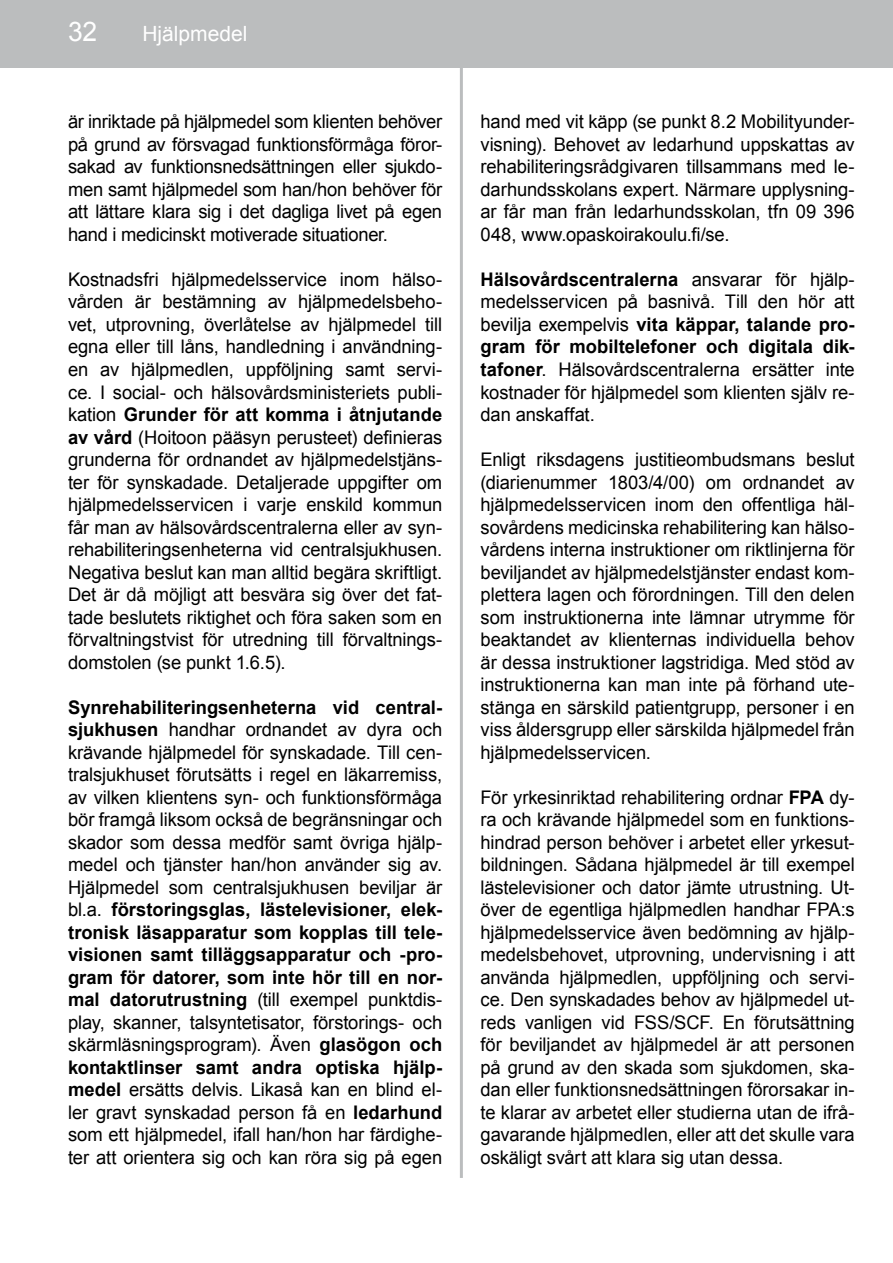
<style>
.page{position:relative;width:893px;height:1263px;background:#fff}
.page>*{position:absolute;margin:0;border:0;box-sizing:border-box;transform-origin:0 0}
.t1{font:27px "Arial";color:#fff}
.t2{font:21px "Arial";color:#fff}
.t3{font:18.75px/22.5px "Arial";letter-spacing:-.005em;color:#000;text-align:justify}
.s1{font-weight:700}
</style>
<div class="page">
<div style="left:0;top:0;width:893px;height:67px;background:#bbbdbe"></div>
<hr style="left:460px;top:63px;width:3px;height:1115px;background:#bbbdbe">
<h1 class="t1" style="left:68px;top:13px;width:31px">32</h1>
<p class="t2" style="left:142px;top:20px;width:107px">Hjälpmedel</p>
<p class="t3" style="left:68px;top:111px;width:376px">är inriktade på hjälpmedel som klienten behöver på grund av försvagad funktionsförmåga föror&shy;sakad av funktionsnedsättningen eller sjukdo&shy;men samt hjälpmedel som han/hon behöver för att lättare klara sig i det dagliga livet på egen hand i medicinskt motiverade situationer.</p>
<p class="t3" style="left:68px;top:268px;width:376px">Kostnadsfri hjälpmedelsservice inom hälso&shy;vården är bestämning av hjälpmedelsbeho&shy;vet, utprovning, överlåtelse av hjälpmedel till egna eller till låns, handledning i användning&shy;en av hjälpmedlen, uppföljning samt servi&shy;ce. I social- och hälsovårdsministeriets publi&shy;kation <span class="s1">Grunder för att komma i åtnjutande av vård</span> (Hoitoon pääsyn perusteet) definieras grunderna för ordnandet av hjälpmedelstjäns&shy;ter för synskadade. Detaljerade uppgifter om hjälpmedelsservicen i varje enskild kommun får man av hälsovårdscentralerna eller av syn&shy;rehabiliteringsenheterna vid centralsjukhusen.<br>Negativa beslut kan man alltid begära skriftligt.<br>Det är då möjligt att besvära sig över det fat&shy;tade beslutets riktighet och föra saken som en förvaltningstvist för utredning till förvaltnings&shy;domstolen (se punkt 1.6.5).</p>
<p class="t3" style="left:68px;top:696px;width:376px"><span class="s1">Synrehabiliteringsenheterna vid central&shy;sjukhusen</span> handhar ordnandet av dyra och krävande hjälpmedel för synskadade. Till cen&shy;tralsjukhuset förutsätts i regel en läkarremiss, av vilken klientens syn- och funktionsförmåga bör framgå liksom också de begränsningar och skador som dessa medför samt övriga hjälp&shy;medel och tjänster han/hon använder sig av.<br>Hjälpmedel som centralsjukhusen beviljar är bl.a. <span class="s1">förstoringsglas, lästelevisioner, elek&shy;tronisk läsapparatur som kopplas till tele&shy;visionen samt tilläggsapparatur och -pro&shy;gram för datorer, som inte hör till en nor&shy;mal datorutrustning</span> (till exempel punktdis&shy;play, skanner, talsyntetisator, förstorings- och skärmläsningsprogram). Även <span class="s1">glasögon och kontaktlinser samt andra optiska hjälp&shy;medel</span> ersätts delvis. Likaså kan en blind el&shy;ler gravt synskadad person få en <span class="s1">ledarhund </span>som ett hjälpmedel, ifall han/hon har färdighe&shy;ter att orientera sig och kan röra sig på egen</p>
<p class="t3" style="left:481px;top:111px;width:376px">hand med vit käpp (se punkt 8.2 Mobilityunder&shy;visning). Behovet av ledarhund uppskattas av rehabiliteringsrådgivaren tillsammans med le&shy;darhundsskolans expert. Närmare upplysning&shy;ar får man från ledarhundsskolan, tfn 09 396<br>048, www.opaskoirakoulu.fi/se.</p>
<p class="t3" style="left:481px;top:268px;width:376px"><span class="s1">Hälsovårdscentralerna</span> ansvarar för hjälp&shy;medelsservicen på basnivå. Till den hör att bevilja exempelvis <span class="s1">vita käppar, talande pro&shy;gram för mobiltelefoner och digitala dik&shy;tafoner</span>. Hälsovårdscentralerna ersätter inte kostnader för hjälpmedel som klienten själv re&shy;dan anskaffat.</p>
<p class="t3" style="left:481px;top:448px;width:376px">Enligt riksdagens justitieombudsmans beslut (diarienummer 1803/4/00) om ordnandet av hjälpmedelsservicen inom den offentliga häl&shy;sovårdens medicinska rehabilitering kan hälso&shy;vårdens interna instruktioner om riktlinjerna för beviljandet av hjälpmedelstjänster endast kom&shy;plettera lagen och förordningen. Till den delen som instruktionerna inte lämnar utrymme för beaktandet av klienternas individuella behov är dessa instruktioner lagstridiga. Med stöd av instruktionerna kan man inte på förhand ute&shy;stänga en särskild patientgrupp, personer i en viss åldersgrupp eller särskilda hjälpmedel från hjälpmedelsservicen.</p>
<p class="t3" style="left:481px;top:786px;width:376px">För yrkesinriktad rehabilitering ordnar <span class="s1">FPA</span> dy&shy;ra och krävande hjälpmedel som en funktions&shy;hindrad person behöver i arbetet eller yrkesut&shy;bildningen. Sådana hjälpmedel är till exempel lästelevisioner och dator jämte utrustning. Ut&shy;över de egentliga hjälpmedlen handhar FPA:s hjälpmedelsservice även bedömning av hjälp&shy;medelsbehovet, utprovning, undervisning i att använda hjälpmedlen, uppföljning och servi&shy;ce. Den synskadades behov av hjälpmedel ut&shy;reds vanligen vid FSS/SCF. En förutsättning för beviljandet av hjälpmedel är att personen på grund av den skada som sjukdomen, ska&shy;dan eller funktionsnedsättningen förorsakar in&shy;te klarar av arbetet eller studierna utan de ifrå&shy;gavarande hjälpmedlen, eller att det skulle vara oskäligt svårt att klara sig utan dessa.</p>
</div>
